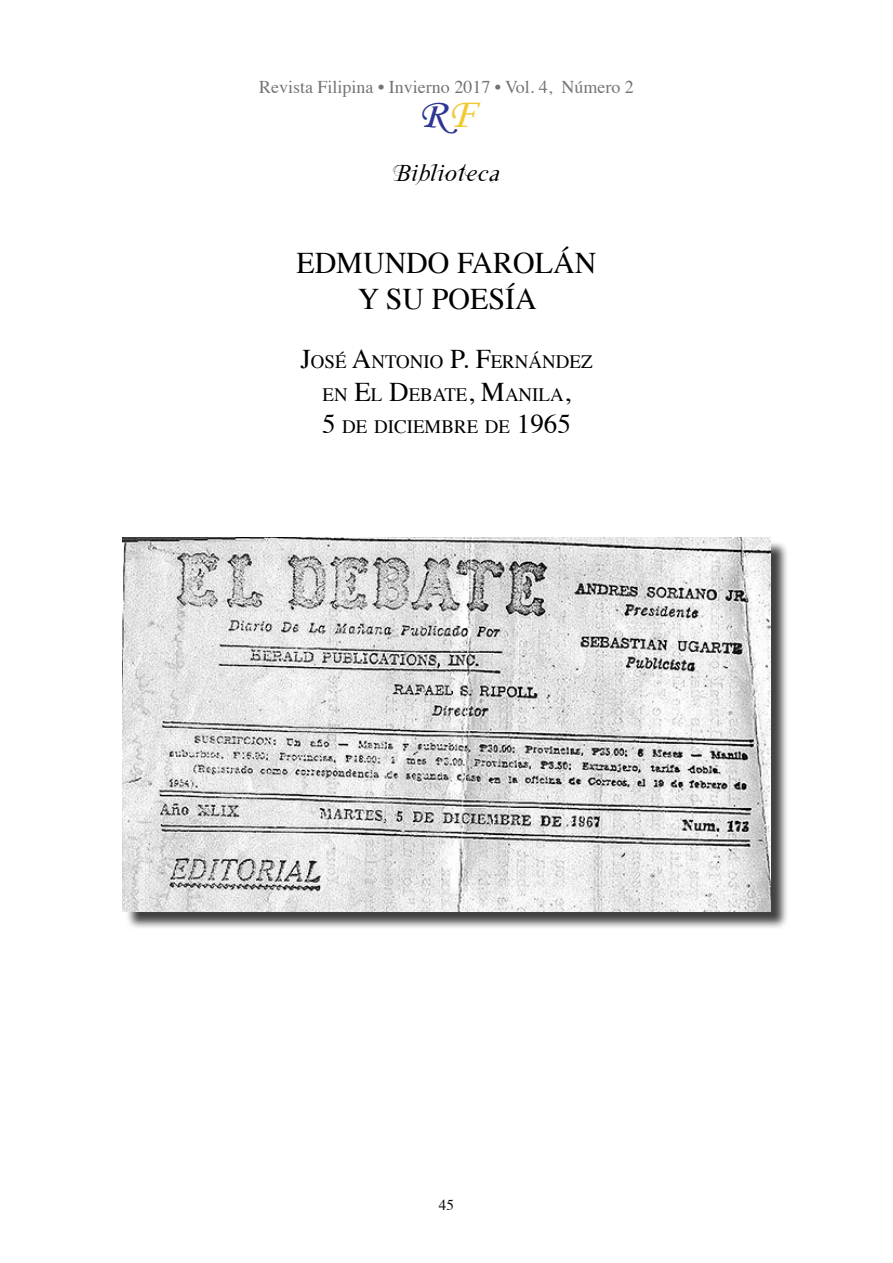
<style>
.page{position:relative;width:893px;height:1263px;background:#fff}
.page>*{position:absolute;margin:0;border:0;box-sizing:border-box;transform-origin:0 0}
.t1{font:42px "Monotype Corsiva";color:#2f3693;scale:1.15 1}
.t2{font:30px "Times";color:#000}
.t3{font:24px "Caravale";color:#000}
.t4{font:18.9px/32.4px "Times";color:#000;text-align:center}
.t5{font:18px "Times";color:#000}
.t6{font:15px "Times";color:#000}
.s1{color:#f0ca30}
.s2{font-size:27px}
</style>
<div class="page">
<div style="left:125px;top:540px;width:664px;height:390px;background:#000;opacity:.75"></div>
<img style="left:122px;top:537px;width:648px;height:374px">
<p class="t5" style="left:259px;top:70px;width:376px">Revista Filipina • Invierno 2017 • Vol. 4, Número 2</p>
<h1 class="t1" style="left:418px;top:88px;width:51px">R<span class="s1">F</span></h1>
<p class="t3" style="left:393px;top:159px;width:108px">Biblioteca</p>
<h2 class="t2" style="left:296px;top:235px;width:42px">Edmundo</h2>
<h2 class="t2" style="left:457px;top:235px;width:37px">Farolán</h2>
<h2 class="t2" style="left:358px;top:271px;width:93px">ysu poes</h2>
<h2 class="t2" style="left:505px;top:271px;width:25px">ía</h2>
<p class="t4" style="left:300px;top:344px;width:294px"><span class="s2">J</span>OSÉ <span class="s2">A</span>NTONIO <span class="s2">P. F</span>ERNÁNDEZ<br>EN <span class="s2">E</span>L <span class="s2">D</span>EBATE<span class="s2">, M</span>ANILA<span class="s2">,<br>5</span> DE DICIEMBRE DE <span class="s2">1965</span></p>
<p class="t6" style="left:439px;top:1191px;width:16px">45</p>
</div>
